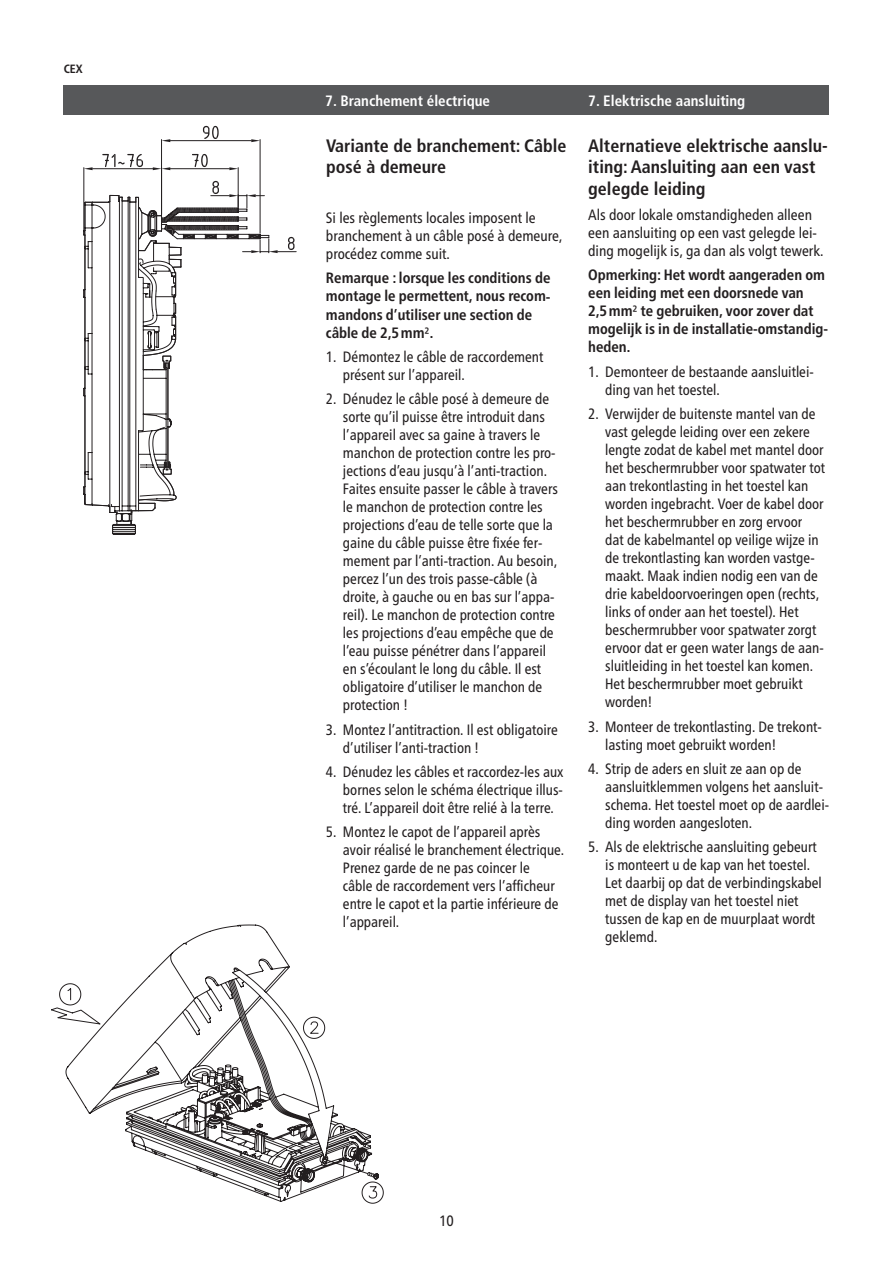
<style>
.page{position:relative;width:893px;height:1263px;background:#fff}
.page>*{position:absolute;margin:0;border:0;box-sizing:border-box;transform-origin:0 0}
.t1{font:700 condensed 18px/21.6px "Frutiger LTCE";color:#231f20}
.t2{font:condensed 15px/18px "Frutiger Neue LTW1 G";color:#231f20}
.t3{font:700 condensed 15px/18px "Frutiger Neue LTW1 G";color:#231f20}
.t4{font:700 condensed 15px "Frutiger LT Std";color:#fff}
.t5{font:700 condensed 12px "Frutiger Neue LTW1 G";color:#231f20}
.s1{font-weight:400}
</style>
<div class="page">
<svg style="left:51px;top:924px;width:333px;height:280px"></svg>
<svg style="left:63px;top:85px;width:234px;height:450px"></svg>
<div style="left:64px;top:85px;width:765px;height:30px;background:#57585a"></div>
<p class="t5" style="left:64px;top:62px;width:20px">CEX</p>
<p class="t4" style="left:325px;top:92px;width:166px">7. Branchement électrique</p>
<p class="t4" style="left:588px;top:92px;width:159px">7. Elektrische aansluiting</p>
<p class="t1" style="left:326px;top:134px;width:242px">Variante de branchement: Câble posé à demeure</p>
<p class="t1" style="left:588px;top:134px;width:241px">Alternatieve elektrische aanslu&shy;iting: Aansluiting aan een vast gelegde leiding</p>
<p class="t2" style="left:326px;top:209px;width:238px">Si les règlements locales imposent le branchement à un câble posé à demeure, procédez comme suit.</p>
<p class="t3" style="left:326px;top:269px;width:226px">Remarque : lorsque les conditions de montage le permettent, nous recom&shy;mandons d’utiliser une section de câble de 2,5mm<span class="s1">2</span>.</p>
<p class="t2" style="left:343px;top:348px;width:202px;text-indent:-17px">1. Démontez le câble de raccordement présent sur l’appareil.</p>
<p class="t2" style="left:343px;top:390px;width:216px;text-indent:-17px">2. Dénudez le câble posé à demeure de sorte qu’il puisse être introduit dans l’appareil avec sa gaine à travers le manchon de protection contre les pro&shy;jections d’eau jusqu’à l’anti-traction.<br>Faites ensuite passer le câble à travers le manchon de protection contre les projections d’eau de telle sorte que la gaine du câble puisse être fixée fer&shy;mement par l’anti-traction. Au besoin, percez l’un des trois passe-câble (à droite, à gauche ou en bas sur l’appa&shy;reil). Le manchon de protection contre les projections d’eau empêche que de l’eau puisse pénétrer dans l’appareil en s’écoulant le long du câble. Il est obligatoire d’utiliser le manchon de protection !</p>
<p class="t2" style="left:343px;top:720px;width:216px;text-indent:-17px">3. Montez l’antitraction. Il est obligatoire d’utiliser l’anti-traction !</p>
<p class="t2" style="left:343px;top:763px;width:222px;text-align:justify;text-indent:-17px">4. Dénudez les câbles et raccordez-les aux bornes selon le schéma électrique illus&shy;tré. L’appareil doit être relié à la terre.</p>
<p class="t2" style="left:343px;top:823px;width:223px;text-indent:-17px">5. Montez le capot de l’appareil après avoir réalisé le branchement électrique.<br>Prenez garde de ne pas coincer le<br>câble de raccordement vers l’afficheur entre le capot et la partie inférieure de l’appareil.</p>
<p class="t2" style="left:588px;top:206px;width:237px">Als door lokale omstandigheden alleen een aansluiting op een vast gelegde lei&shy;ding mogelijk is, ga dan als volgt tewerk.</p>
<p class="t3" style="left:588px;top:266px;width:241px">Opmerking: Het wordt aangeraden om een leiding met een doorsnede van<br>2,5mm<span class="s1">2</span> te gebruiken, voor zover dat mogelijk is in de installatie-omstandig&shy;heden.</p>
<p class="t2" style="left:605px;top:363px;width:210px;text-indent:-17px">1. Demonteer de bestaande aansluitlei&shy;ding van het toestel.</p>
<p class="t2" style="left:605px;top:405px;width:221px;text-indent:-17px">2. Verwijder de buitenste mantel van de vast gelegde leiding over een zekere lengte zodat de kabel met mantel door het beschermrubber voor spatwater tot aan trekontlasting in het toestel kan worden ingebracht. Voer de kabel door het beschermrubber en zorg ervoor<br>dat de kabelmantel op veilige wijze in de trekontlasting kan worden vastge&shy;maakt. Maak indien nodig een van de drie kabeldoorvoeringen open (rechts, links of onder aan het toestel). Het beschermrubber voor spatwater zorgt ervoor dat er geen water langs de aan&shy;sluitleiding in het toestel kan komen.<br>Het beschermrubber moet gebruikt worden!</p>
<p class="t2" style="left:605px;top:717px;width:218px;text-indent:-17px">3. Monteer de trekontlasting. De trekont&shy;lasting moet gebruikt worden!</p>
<p class="t2" style="left:605px;top:760px;width:225px;text-indent:-17px">4. Strip de aders en sluit ze aan op de aansluitklemmen volgens het aansluit&shy;schema. Het toestel moet op de aardlei&shy;ding worden aangesloten.</p>
<p class="t2" style="left:605px;top:838px;width:218px;text-indent:-17px">5. Als de elektrische aansluiting gebeurt is monteert u de kap van het toestel.<br>Let daarbij op dat de verbindingskabel met de display van het toestel niet tussen de kap en de muurplaat wordt geklemd.</p>
<p class="t2" style="left:439px;top:1212px;width:16px">10</p>
</div>
